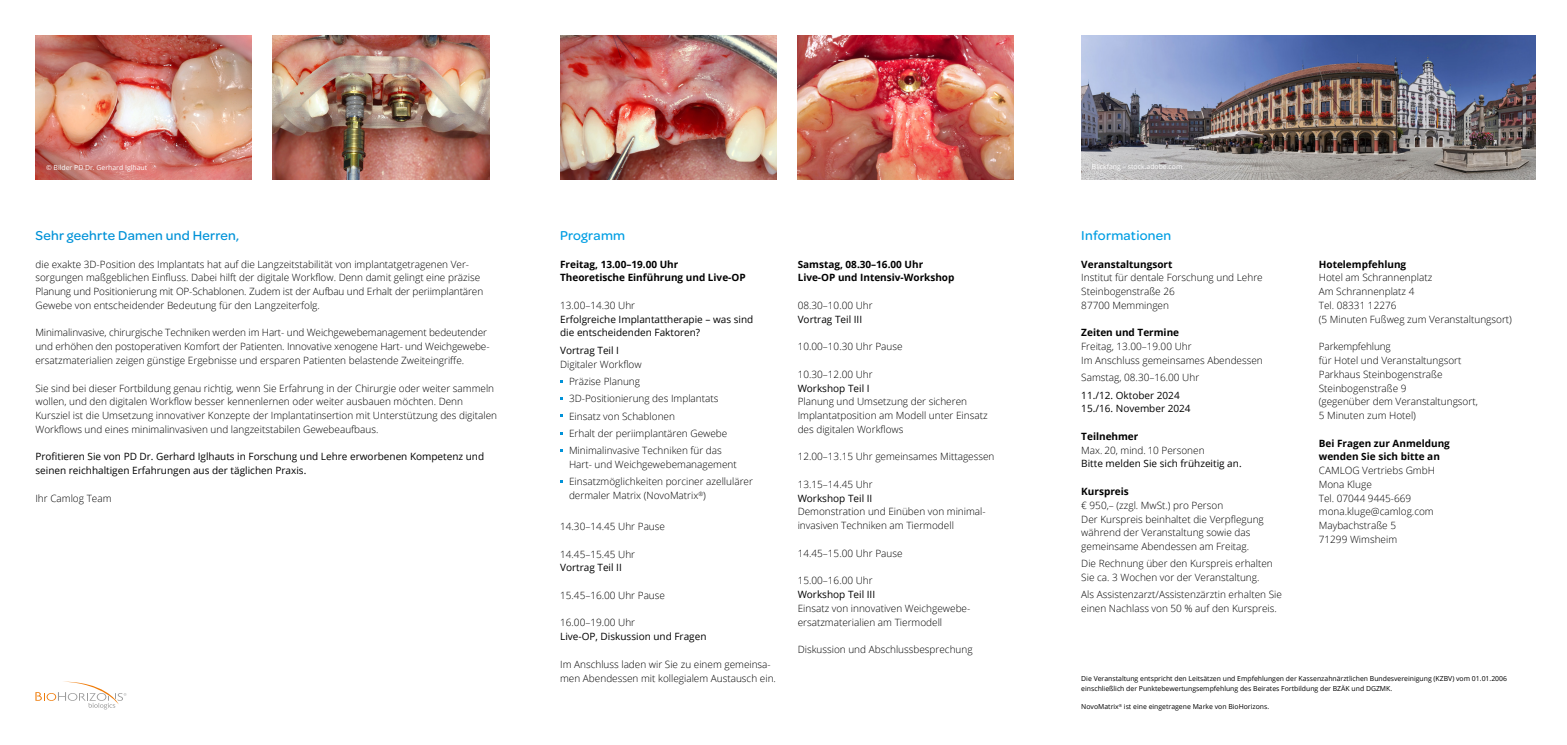
<style>
.page{position:relative;width:1567px;height:745px;background:#fff}
.page>*{position:absolute;margin:0;border:0;box-sizing:border-box;transform-origin:0 0}
.t1{font:500 13.75px "Omnes";letter-spacing:.02em;color:#0092d8}
.t2{font:500 13.75px "Omnes";letter-spacing:.02em;color:#009ee3}
.t3{font:300 10px/13.8px "Open Sans";color:#000}
.t4{font:10px/13.8px "Open Sans";color:#000}
.t5{font:700 10px/13.8px "Open Sans";color:#000}
.t6{font:6.88px/9.4px "Open Sans";color:#000}
.t7{font:6.88px "Open Sans";color:#fff}
</style>
<div class="page">
<img style="left:797px;top:35px;width:216px;height:144px">
<img style="left:35px;top:35px;width:217px;height:144px">
<img style="left:1081px;top:35px;width:453px;height:144px">
<img style="left:273px;top:35px;width:216px;height:144px">
<svg style="left:35px;top:681px;width:91px;height:28px"></svg>
<img style="left:560px;top:35px;width:216px;height:144px">
<p class="t7" style="left:46px;top:162px;width:103px">© Bilder PD Dr. Gerhard Iglhaut</p>
<h1 class="t1" style="left:35px;top:226px;width:205px">Sehr geehrte Damen und Herren,</h1>
<p class="t3" style="left:35px;top:257px;width:449px">die exakte 3D-Position des Implantats hat auf die Langzeitstabilität von implantatgetragenen Ver&shy;sorgungen maßgeblichen Einfluss. Dabei hilft der digitale Workflow. Denn damit gelingt eine präzise Planung und Positionierung mit OP-Schablonen. Zudem ist der Aufbau und Erhalt der periimplantären Gewebe von entscheidender Bedeutung für den Langzeiterfolg.</p>
<p class="t3" style="left:35px;top:325px;width:454px;text-align:justify">Minimalinvasive, chirurgische Techniken werden im Hart- und Weichgewebemanagement bedeutender und erhöhen den postoperativen Komfort der Patienten. Innovative xenogene Hart- und Weichgewebe-- ersatzmaterialien zeigen günstige Ergebnisse und ersparen Patienten belastende Zweiteingriffe.</p>
<p class="t3" style="left:35px;top:380px;width:463px">Sie sind bei dieser Fortbildung genau richtig, wenn Sie Erfahrung in der Chirurgie oder weiter sammeln wollen, und den digitalen Workflow besser kennenlernen oder weiter ausbauen möchten. Denn Kursziel ist die Umsetzung innovativer Konzepte der Implantatinsertion mit Unterstützung des digitalen Workflows und eines minimalinvasiven und langzeitstabilen Gewebeaufbaus.</p>
<p class="t4" style="left:35px;top:449px;width:450px">Profitieren Sie von PD Dr. Gerhard Iglhauts in Forschung und Lehre erworbenen Kompetenz und seinen reichhaltigen Erfahrungen aus der täglichen Praxis.</p>
<p class="t3" style="left:35px;top:490px;width:78px">Ihr Camlog Team</p>
<h1 class="t2" style="left:560px;top:226px;width:67px">Programm</h1>
<p class="t5" style="left:560px;top:257px;width:187px">Freitag, 13.00–19.00 Uhr<br>Theoretische Einführung und Live-OP</p>
<p class="t3" style="left:560px;top:298px;width:77px">13.00–14.30 Uhr</p>
<p class="t4" style="left:560px;top:312px;width:195px">Erfolgreiche Implantattherapie – was sind die entscheidenden Faktoren?</p>
<p class="t4" style="left:560px;top:343px;width:60px">Vortrag Teil I</p>
<p class="t3" style="left:569px;top:355px;width:160px;line-height:17.2px;text-indent:-9px">Digitaler Workflow<br>Präzise Planung<br>3D-Positionierung des Implantats<br>Einsatz von Schablonen<br>Erhalt der periimplantären Gewebe<br>Minimalinvasive Techniken für das</p>
<p class="t3" style="left:569px;top:455px;width:185px;line-height:17.2px">Hart- und Weichgewebemanagement<br>Einsatzmöglichkeiten porciner azellulärer</p>
<p class="t3" style="left:569px;top:488px;width:138px">dermaler Matrix (NovoMatrix<sup>®</sup>)</p>
<p class="t3" style="left:560px;top:519px;width:106px">14.30–14.45 Uhr Pause</p>
<p class="t3" style="left:560px;top:546px;width:77px">14.45–15.45 Uhr</p>
<p class="t4" style="left:560px;top:560px;width:63px">Vortrag Teil II</p>
<p class="t3" style="left:560px;top:587px;width:106px">15.45–16.00 Uhr Pause</p>
<p class="t3" style="left:560px;top:615px;width:77px">16.00–19.00 Uhr</p>
<p class="t4" style="left:560px;top:629px;width:148px">Live-OP, Diskussion und Fragen</p>
<p class="t3" style="left:560px;top:656px;width:217px">Im Anschluss laden wir Sie zu einem gemeinsa&shy;men Abendessen mit kollegialem Austausch ein.</p>
<p class="t5" style="left:797px;top:257px;width:158px">Samstag, 08.30–16.00 Uhr<br>Live-OP und Intensiv-Workshop</p>
<p class="t3" style="left:797px;top:298px;width:77px">08.30–10.00 Uhr</p>
<p class="t4" style="left:797px;top:312px;width:66px">Vortrag Teil III</p>
<p class="t3" style="left:797px;top:339px;width:106px">10.00–10.30 Uhr Pause</p>
<p class="t3" style="left:797px;top:367px;width:77px">10.30–12.00 Uhr</p>
<p class="t4" style="left:797px;top:380px;width:73px">Workshop Teil I</p>
<p class="t3" style="left:797px;top:394px;width:191px">Planung und Umsetzung der sicheren<br>Implantatposition am Modell unter Einsatz des digitalen Workflows</p>
<p class="t3" style="left:797px;top:449px;width:198px">12.00–13.15 Uhr gemeinsames Mittagessen</p>
<p class="t3" style="left:797px;top:477px;width:77px">13.15–14.45 Uhr</p>
<p class="t4" style="left:797px;top:490px;width:76px">Workshop Teil II</p>
<p class="t3" style="left:797px;top:504px;width:189px">Demonstration und Einüben von minimal&shy;invasiven Techniken am Tiermodell</p>
<p class="t3" style="left:797px;top:545px;width:106px">14.45–15.00 Uhr Pause</p>
<p class="t3" style="left:797px;top:573px;width:77px">15.00–16.00 Uhr</p>
<p class="t4" style="left:797px;top:587px;width:79px">Workshop Teil III</p>
<p class="t3" style="left:797px;top:600px;width:174px">Einsatz von innovativen Weichgewebe&shy;ersatzmaterialien am Tiermodell</p>
<p class="t3" style="left:797px;top:642px;width:176px">Diskussion und Abschlussbesprechung</p>
<p class="t7" style="left:1091px;top:162px;width:92px">Blickfang – stock.adobe.com</p>
<h1 class="t2" style="left:1081px;top:226px;width:91px">Informationen</h1>
<p class="t5" style="left:1081px;top:257px;width:93px">Veranstaltungsort</p>
<p class="t3" style="left:1081px;top:270px;width:183px">Institut für dentale Forschung und Lehre<br>Steinbogenstraße 26<br>87700 Memmingen</p>
<p class="t5" style="left:1081px;top:325px;width:99px">Zeiten und Termine</p>
<p class="t3" style="left:1081px;top:339px;width:183px">Freitag, 13.00–19.00 Uhr<br>Im Anschluss gemeinsames Abendessen</p>
<p class="t3" style="left:1081px;top:370px;width:119px">Samstag, 08.30–16.00 Uhr</p>
<p class="t4" style="left:1081px;top:387px;width:111px">11./12. Oktober 2024<br>15./16. November 2024</p>
<p class="t5" style="left:1081px;top:429px;width:59px">Teilnehmer</p>
<p class="t3" style="left:1081px;top:442px;width:125px">Max. 20, mind. 10 Personen</p>
<p class="t4" style="left:1081px;top:456px;width:162px">Bitte melden Sie sich frühzeitig an.</p>
<p class="t5" style="left:1081px;top:484px;width:49px">Kurspreis</p>
<p class="t3" style="left:1081px;top:497px;width:184px">€ 950,– (zzgl. MwSt.) pro Person<br>Der Kurspreis beinhaltet die Verpflegung während der Veranstaltung sowie das gemeinsame Abendessen am Freitag.</p>
<p class="t3" style="left:1081px;top:556px;width:193px">Die Rechnung über den Kurspreis erhalten<br>Sie ca. 3 Wochen vor der Veranstaltung.</p>
<p class="t3" style="left:1081px;top:587px;width:202px">Als Assistenzarzt/Assistenzärztin erhalten Sie einen Nachlass von 50 % auf den Kurspreis.</p>
<p class="t5" style="left:1318px;top:257px;width:89px">Hotelempfehlung</p>
<p class="t3" style="left:1318px;top:270px;width:195px">Hotel am Schrannenplatz<br>Am Schrannenplatz 4<br>Tel. 08331 12276<br>(5 Minuten Fußweg zum Veranstaltungsort)</p>
<p class="t3" style="left:1318px;top:339px;width:160px">Parkempfehlung<br>für Hotel und Veranstaltungsort<br>Parkhaus Steinbogenstraße<br>Steinbogenstraße 9<br>(gegenüber dem Veranstaltungsort,<br>5 Minuten zum Hotel)</p>
<p class="t5" style="left:1318px;top:435px;width:133px">Bei Fragen zur Anmeldung wenden Sie sich bitte an</p>
<p class="t3" style="left:1318px;top:463px;width:117px">CAMLOG Vertriebs GmbH<br>Mona Kluge<br>Tel. 07044 9445-669 mona.kluge@camlog.com<br>Maybachstraße 5<br>71299 Wimsheim</p>
<p class="t6" style="left:1081px;top:673px;width:427px">Die Veranstaltung entspricht den Leitsätzen und Empfehlungen der Kassenzahnärztlichen Bundesvereinigung (KZBV) vom 01.01.2006 einschließlich der Punktebewertungsempfehlung des Beirates Fortbildung der BZÄK und DGZMK.</p>
<p class="t6" style="left:1081px;top:701px;width:189px">NovoMatrix<sup>®</sup> ist eine eingetragene Marke von BioHorizons.</p>
</div>
